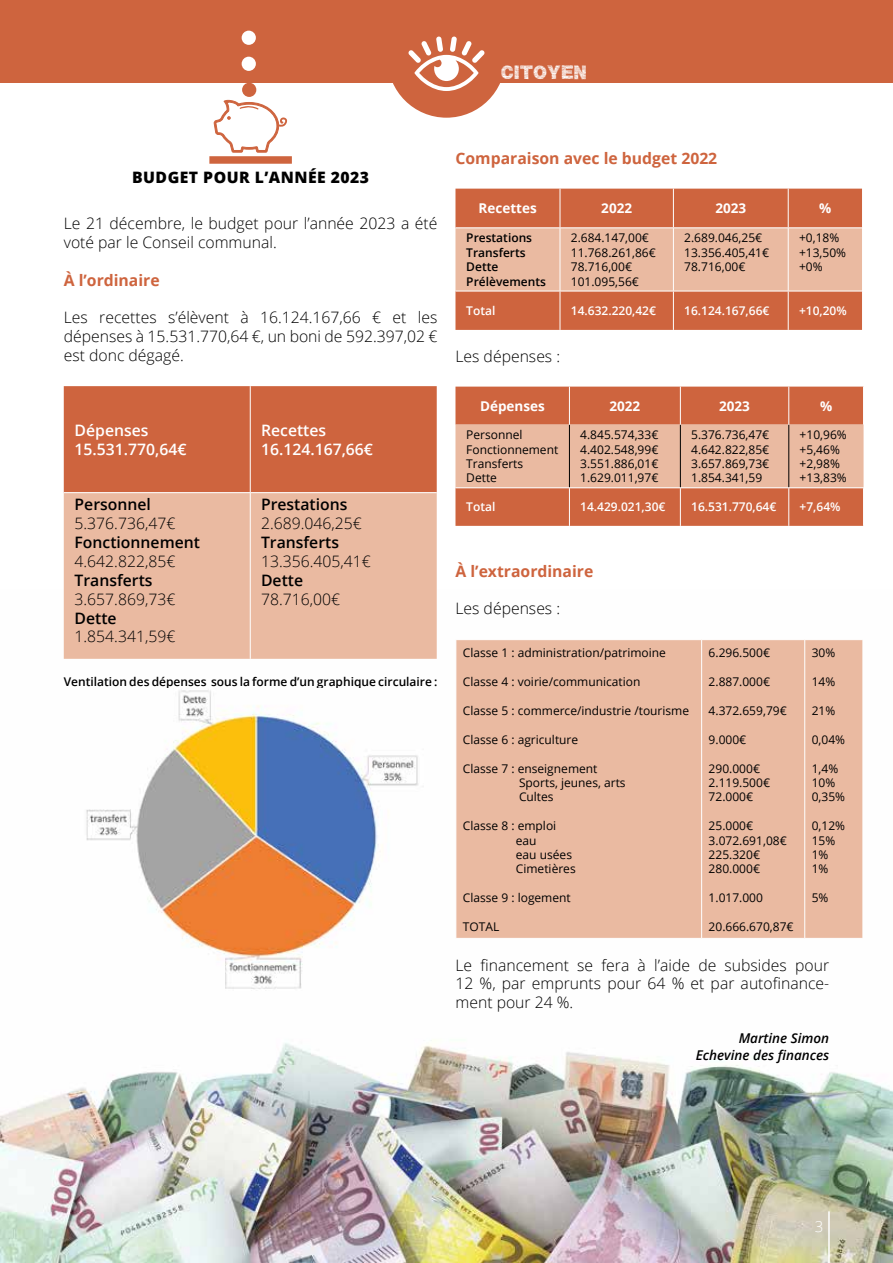
<style>
.page{position:relative;width:893px;height:1263px;background:#fff}
.page>*{position:absolute;margin:0;border:0;box-sizing:border-box;transform-origin:0 0}
.t1{font:300 15.75px/18.9px "Open Sans";color:#000;text-align:justify}
.t2{font:600 15.75px "Open Sans";color:#000}
.t3{font:700 15.75px "Open Sans";color:#ce643e}
.t4{font:600 15.75px/18.9px "Open Sans";color:#fff}
.t5{font:800 15.75px "Open Sans";letter-spacing:.03em;color:#000}
.t6{font:15.75px "Plaid";letter-spacing:.03em;color:#fff}
.t7{font:300 15px "Open Sans";color:#fff}
.t8{font:700 13.5px "Open Sans";color:#fff}
.t9{font:italic 600 13.5px/16.2px "Open Sans";color:#000;text-align:right}
.t10{font:12px/14.4px "Open Sans";color:#000}
.t11{font:600 12px/14.4px "Open Sans";color:#000}
.t12{font:600 12px "Open Sans";color:#fff}
</style>
<div class="page">
<img style="left:0;top:590px;width:893px;height:673px">
<div style="left:0;top:0;width:893px;height:83px;background:#ce643e"></div>
<div style="left:388px;top:0;width:117px;height:118px;background:#ce643e;border-radius:50%"></div>
<svg style="left:408px;top:36px;width:77px;height:55px"></svg>
<hr style="left:828px;top:1211px;width:2px;height:52px;background:#fff">
<div style="left:209px;top:156px;width:83px;height:8px;background:#ce643e"></div>
<div style="left:64px;top:386px;width:373px;height:106px;background:#ce643e"></div>
<div style="left:64px;top:493px;width:373px;height:166px;background:#eabaa1"></div>
<hr style="left:250px;top:386px;width:1px;height:106px;background:#fff">
<hr style="left:250px;top:493px;width:1px;height:166px;background:#fff">
<img style="left:78px;top:688px;width:345px;height:302px">
<div style="left:455px;top:292px;width:407px;height:38px;background:#ce643e"></div>
<svg style="left:455px;top:189px;width:407px;height:102px;background:#df9a7d"></svg>
<hr style="left:560px;top:228px;width:1px;height:63px;background:#fff">
<hr style="left:673px;top:228px;width:1px;height:63px;background:#fff">
<hr style="left:788px;top:228px;width:1px;height:63px;background:#fff">
<hr style="left:560px;top:291px;width:1px;height:39px;background:#fff">
<hr style="left:673px;top:291px;width:1px;height:39px;background:#fff">
<hr style="left:788px;top:291px;width:1px;height:39px;background:#fff">
<hr style="left:455px;top:227px;width:105px;height:1px;background:#fff">
<hr style="left:560px;top:189px;width:1px;height:38px;background:#fff">
<hr style="left:560px;top:227px;width:113px;height:1px;background:#fff">
<hr style="left:673px;top:189px;width:1px;height:38px;background:#fff">
<hr style="left:673px;top:227px;width:115px;height:1px;background:#fff">
<hr style="left:788px;top:189px;width:1px;height:38px;background:#fff">
<hr style="left:788px;top:227px;width:74px;height:1px;background:#fff">
<div style="left:455px;top:387px;width:408px;height:139px;background:#ce643e"></div>
<div style="left:455px;top:425px;width:408px;height:62px;background:#eabaa1"></div>
<hr style="left:569px;top:425px;width:1px;height:62px;background:#000">
<hr style="left:680px;top:425px;width:1px;height:62px;background:#000">
<hr style="left:788px;top:425px;width:1px;height:62px;background:#000">
<hr style="left:569px;top:387px;width:1px;height:38px;background:#fff">
<hr style="left:680px;top:387px;width:1px;height:38px;background:#fff">
<hr style="left:788px;top:387px;width:1px;height:38px;background:#fff">
<hr style="left:455px;top:487px;width:114px;height:1px;background:#fff">
<hr style="left:569px;top:487px;width:111px;height:1px;background:#fff">
<hr style="left:680px;top:487px;width:109px;height:1px;background:#fff">
<hr style="left:789px;top:487px;width:75px;height:1px;background:#fff">
<hr style="left:569px;top:488px;width:1px;height:38px;background:#fff">
<hr style="left:680px;top:488px;width:1px;height:38px;background:#fff">
<hr style="left:788px;top:488px;width:1px;height:38px;background:#fff">
<div style="left:456px;top:640px;width:406px;height:298px;background:#eabaa1"></div>
<hr style="left:455px;top:639px;width:247px;height:1px;background:#fff">
<hr style="left:455px;top:640px;width:1px;height:298px;background:#fff">
<hr style="left:702px;top:639px;width:103px;height:1px;background:#fff">
<hr style="left:701px;top:640px;width:1px;height:298px;background:#fff">
<hr style="left:805px;top:639px;width:58px;height:1px;background:#fff">
<hr style="left:804px;top:640px;width:1px;height:298px;background:#fff">
<hr style="left:862px;top:640px;width:1px;height:298px;background:#fff">
<hr style="left:455px;top:938px;width:247px;height:1px;background:#fff">
<hr style="left:702px;top:938px;width:103px;height:1px;background:#fff">
<hr style="left:805px;top:938px;width:58px;height:1px;background:#fff">
<svg style="left:214px;top:100px;width:73px;height:53px"></svg>
<div style="left:242px;top:83px;width:14px;height:14px;background:#ce643e;border-radius:50%"></div>
<div style="left:242px;top:31px;width:14px;height:14px;background:#fff;border-radius:50%"></div>
<div style="left:242px;top:57px;width:14px;height:14px;background:#fff;border-radius:50%"></div>
<h1 class="t6" style="left:501px;top:64px;width:87px">CITOYEN</h1>
<h1 class="t5" style="left:132px;top:165px;width:238px">BUDGET POUR L’ANNÉE 2023</h1>
<h1 class="t1" style="left:64px;top:213px;width:375px">Le 21 décembre, le budget pour l’année 2023 a été voté par le Conseil communal.</h1>
<h1 class="t3" style="left:64px;top:269px;width:97px">À l’ordinaire</h1>
<h1 class="t1" style="left:64px;top:308px;width:375px">Les recettes s’élèvent à 16.124.167,66 € et les dépenses à 15.531.770,64 €, un boni de 592.397,02 € est donc dégagé.</h1>
<h1 class="t4" style="left:75px;top:420px;width:113px">Dépenses<br>15.531.770,64€</h1>
<h1 class="t4" style="left:261px;top:420px;width:113px">Recettes<br>16.124.167,66€</h1>
<h1 class="t2" style="left:75px;top:494px;width:78px">Personnel</h1>
<h1 class="t1" style="left:75px;top:513px;width:102px">5.376.736,47€</h1>
<h1 class="t2" style="left:75px;top:531px;width:127px">Fonctionnement</h1>
<h1 class="t1" style="left:75px;top:551px;width:102px">4.642.822,85€</h1>
<h1 class="t2" style="left:75px;top:569px;width:79px">Transferts</h1>
<h1 class="t1" style="left:75px;top:589px;width:102px">3.657.869,73€</h1>
<h1 class="t2" style="left:75px;top:607px;width:44px">Dette</h1>
<h1 class="t1" style="left:75px;top:627px;width:102px">1.854.341,59€</h1>
<h1 class="t2" style="left:261px;top:494px;width:88px">Prestations</h1>
<h1 class="t1" style="left:261px;top:513px;width:102px">2.689.046,25€</h1>
<h1 class="t2" style="left:261px;top:531px;width:79px">Transferts</h1>
<h1 class="t1" style="left:261px;top:551px;width:111px">13.356.405,41€</h1>
<h1 class="t2" style="left:261px;top:569px;width:44px">Dette</h1>
<h1 class="t1" style="left:261px;top:589px;width:81px">78.716,00€</h1>
<p class="t11" style="left:64px;top:674px;width:375px">Ventilation des dépenses sous la forme d’un graphique circulaire :</p>
<h1 class="t3" style="left:455px;top:147px;width:263px">Comparaison avec le budget 2022</h1>
<p class="t8" style="left:479px;top:199px;width:60px">Recettes</p>
<p class="t8" style="left:601px;top:199px;width:32px">2022</p>
<p class="t8" style="left:715px;top:199px;width:32px">2023</p>
<p class="t8" style="left:819px;top:199px;width:14px">%</p>
<p class="t11" style="left:466px;top:231px;width:81px">Prestations<br>Transferts<br>Dette<br>Prélèvements</p>
<p class="t10" style="left:571px;top:231px;width:87px">2.684.147,00€<br>11.768.261,86€<br>78.716,00€<br>101.095,56€</p>
<p class="t10" style="left:684px;top:231px;width:87px">2.689.046,25€<br>13.356.405,41€<br>78.716,00€</p>
<p class="t10" style="left:799px;top:231px;width:49px">+0,18% +13,50% +0%</p>
<p class="t12" style="left:466px;top:302px;width:31px">Total</p>
<p class="t12" style="left:571px;top:302px;width:87px">14.632.220,42€</p>
<p class="t12" style="left:684px;top:302px;width:87px">16.124.167,66€</p>
<p class="t12" style="left:799px;top:302px;width:49px">+10,20%</p>
<h1 class="t1" style="left:455px;top:346px;width:106px">Les dépenses :</h1>
<p class="t8" style="left:480px;top:396px;width:66px">Dépenses</p>
<p class="t8" style="left:609px;top:396px;width:32px">2022</p>
<p class="t8" style="left:719px;top:396px;width:32px">2023</p>
<p class="t8" style="left:820px;top:396px;width:14px">%</p>
<p class="t10" style="left:466px;top:427px;width:94px">Personnel<br>Fonctionnement<br>Transferts<br>Dette</p>
<p class="t10" style="left:580px;top:427px;width:80px;text-align:justify">4.845.574,33€ 4.402.548,99€ 3.551.886,01€ 1.629.011,97€</p>
<p class="t10" style="left:691px;top:427px;width:80px;text-align:justify">5.376.736,47€ 4.642.822,85€ 3.657.869,73€ 1.854.341,59</p>
<p class="t10" style="left:800px;top:427px;width:49px">+10,96% +5,46% +2,98% +13,83%</p>
<p class="t12" style="left:466px;top:499px;width:31px">Total</p>
<p class="t12" style="left:580px;top:499px;width:87px">14.429.021,30€</p>
<p class="t12" style="left:691px;top:499px;width:87px">16.531.770,64€</p>
<p class="t12" style="left:800px;top:499px;width:42px">+7,64%</p>
<h1 class="t3" style="left:455px;top:560px;width:139px">À l’extraordinaire</h1>
<h1 class="t1" style="left:455px;top:599px;width:106px">Les dépenses :</h1>
<p class="t10" style="left:463px;top:645px;width:205px">Classe 1 : administration/patrimoine</p>
<p class="t10" style="left:463px;top:674px;width:179px">Classe 4 : voirie/communication</p>
<p class="t10" style="left:463px;top:703px;width:228px">Classe 5 : commerce/industrie /tourisme</p>
<p class="t10" style="left:463px;top:732px;width:117px">Classe 6 : agriculture</p>
<p class="t10" style="left:519px;top:761px;width:108px;text-indent:-56px">Classe 7 : enseignement<br>Sports, jeunes, arts<br>Cultes</p>
<p class="t10" style="left:516px;top:818px;width:61px;text-indent:-53px">Classe 8 : emploi eau<br>eau usées<br>Cimetières</p>
<p class="t10" style="left:463px;top:890px;width:109px">Classe 9 : logement</p>
<p class="t10" style="left:463px;top:919px;width:38px">TOTAL</p>
<p class="t10" style="left:709px;top:645px;width:63px">6.296.500€</p>
<p class="t10" style="left:709px;top:674px;width:63px">2.887.000€</p>
<p class="t10" style="left:709px;top:703px;width:80px">4.372.659,79€</p>
<p class="t10" style="left:709px;top:732px;width:39px">9.000€</p>
<p class="t10" style="left:709px;top:761px;width:63px">290.000€<br>2.119.500€<br>72.000€</p>
<p class="t10" style="left:709px;top:818px;width:80px">25.000€<br>3.072.691,08€<br>225.320€<br>280.000€</p>
<p class="t10" style="left:709px;top:890px;width:56px">1.017.000</p>
<p class="t10" style="left:709px;top:919px;width:87px">20.666.670,87€</p>
<p class="t10" style="left:812px;top:645px;width:25px">30%</p>
<p class="t10" style="left:812px;top:674px;width:25px">14%</p>
<p class="t10" style="left:812px;top:703px;width:25px">21%</p>
<p class="t10" style="left:812px;top:732px;width:35px">0,04%</p>
<p class="t10" style="left:812px;top:761px;width:35px">1,4%<br>10%<br>0,35%</p>
<p class="t10" style="left:812px;top:818px;width:35px">0,12%<br>15%<br>1%<br>1%</p>
<p class="t10" style="left:812px;top:890px;width:18px">5%</p>
<h1 class="t1" style="left:455px;top:955px;width:375px">Le financement se fera à l’aide de subsides pour 12 %, par emprunts pour 64 % et par autofinance&shy;ment pour 24 %.</h1>
<p class="t9" style="left:696px;top:1030px;width:135px">Martine Simon<br>Echevine des finances</p>
<p class="t7" style="left:815px;top:1216px;width:10px">3</p>
</div>
